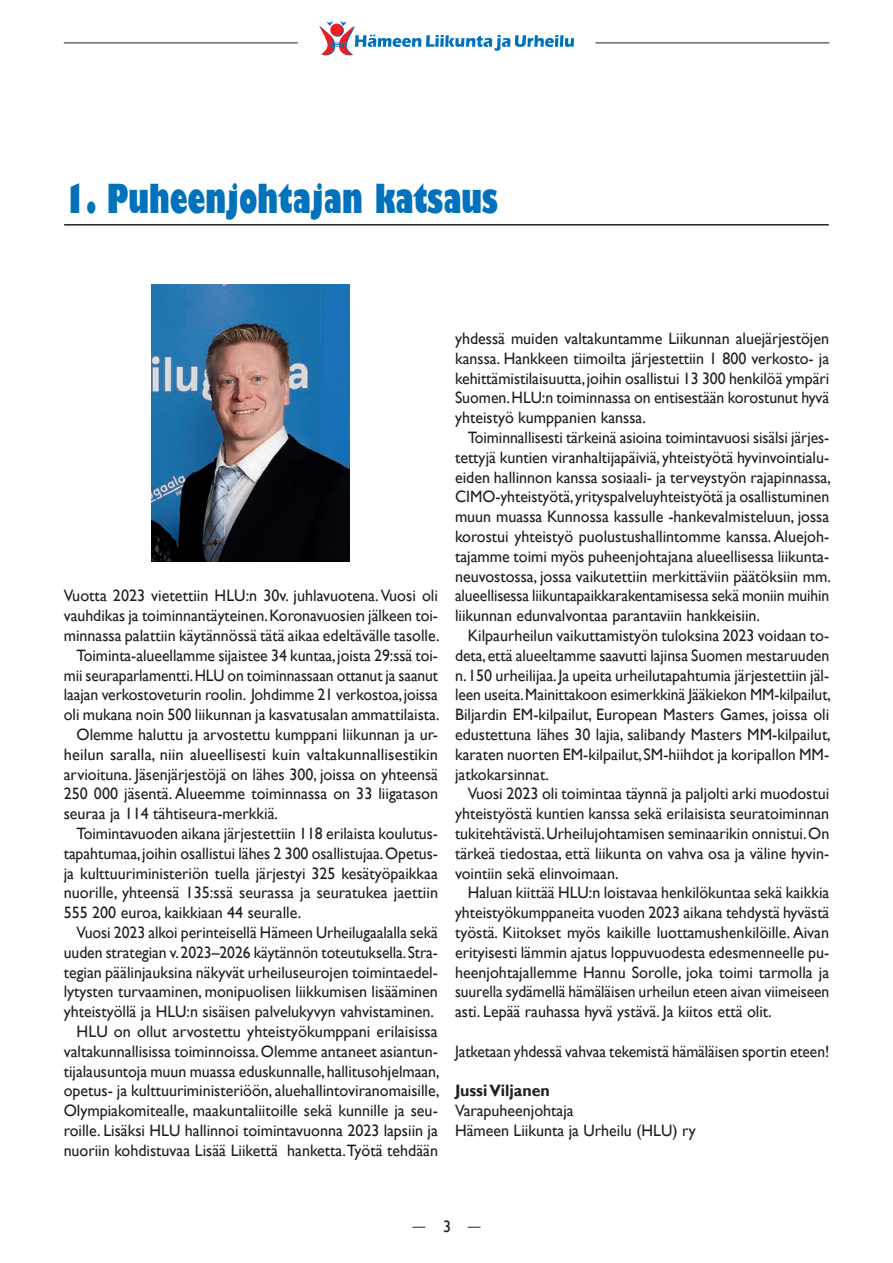
<style>
.page{position:relative;width:893px;height:1263px;background:#fff}
.page>*{position:absolute;margin:0;border:0;box-sizing:border-box;transform-origin:0 0}
.Otsikko_1{font:800 condensed 39px "Gill Sans";color:#0072bc}
.Leipis{font:16.5px/19.8px "Gill Sans";color:#231f20;text-align:justify}
.Leipis-2{font:16.5px/19.8px "Gill Sans";color:#231f20;text-align:justify;scale:.95 1}
.Leipis-3{font:16.5px/19.8px "Gill Sans";color:#231f20;text-align:justify;scale:.96 1}
._0-sisenys_leipis{font:16.5px/19.8px "Gill Sans";color:#231f20;text-align:justify}
._0-sisenys_leipis-2{font:16.5px "Gill Sans";color:#231f20;scale:.94 1}
._0-sisenys_leipis-3{font:700 16.5px "Gill Sans";color:#231f20}
</style>
<div class="page">
<hr style="left:64px;top:224px;width:765px;height:2px;background:#231f20">
<img style="left:152px;top:284px;width:198px;height:278px">
<svg style="left:412px;top:1227px;width:13px;height:1px"></svg>
<svg style="left:468px;top:1227px;width:12px;height:1px"></svg>
<svg style="left:319px;top:21px;width:255px;height:34px"></svg>
<hr style="left:64px;top:43px;width:234px;height:1px;background:#231f20">
<hr style="left:595px;top:43px;width:234px;height:1px;background:#231f20">
<p class="Otsikko_1" style="left:64px;top:174px;width:435px">1. Puheenjohtajan katsaus</p>
<p class="_0-sisenys_leipis" style="left:64px;top:586px;width:377px">Vuotta 2023 vietettiin HLU:n 30v. juhlavuotena. Vuosi oli vauhdikas ja toiminnantäyteinen. Koronavuosien jälkeen toi&shy;minnassa palattiin käytännössä tätä aikaa edeltävälle tasolle.</p>
<p class="Leipis-3" style="left:64px;top:646px;width:393px;text-indent:13px">Toiminta-alueellamme sijaistee 34 kuntaa, joista 29:ssä toi&shy;mii seuraparlamentti. HLU on toiminnassaan ottanut ja saanut laajan verkostoveturin roolin. Johdimme 21 verkostoa, joissa oli mukana noin 500 liikunnan ja kasvatusalan ammattilaista.</p>
<p class="Leipis" style="left:64px;top:725px;width:376px;text-indent:13px">Olemme haluttu ja arvostettu kumppani liikunnan ja ur&shy;heilun saralla, niin alueellisesti kuin valtakunnallisestikin arvioituna. Jäsenjärjestöjä on lähes 300, joissa on yhteensä 250 000 jäsentä. Alueemme toiminnassa on 33 liigatason seuraa ja 114 tähtiseura-merkkiä.</p>
<p class="Leipis-3" style="left:64px;top:824px;width:391px;text-indent:13px">Toimintavuoden aikana järjestettiin 118 erilaista koulutus&shy;tapahtumaa, joihin osallistui lähes 2 300 osallistujaa. Opetus&shy;ja kulttuuriministeriön tuella järjestyi 325 kesätyöpaikkaa nuorille, yhteensä 135:ssä seurassa ja seuratukea jaettiin 555 200 euroa, kaikkiaan 44 seuralle.</p>
<p class="Leipis-2" style="left:64px;top:923px;width:395px;text-indent:13px">Vuosi 2023 alkoi perinteisellä Hämeen Urheilugaalalla sekä uuden strategian v. 2023–2026 käytännön toteutuksella. Stra&shy;tegian päälinjauksina näkyvät urheiluseurojen toimintaedel&shy;lytysten turvaaminen, monipuolisen liikkumisen lisääminen yhteistyöllä ja HLU:n sisäisen palvelukyvyn vahvistaminen.</p>
<p class="Leipis" style="left:64px;top:1022px;width:377px;text-indent:13px">HLU on ollut arvostettu yhteistyökumppani erilaisissa valtakunnallisissa toiminnoissa. Olemme antaneet asiantun&shy;tijalausuntoja muun muassa eduskunnalle, hallitusohjelmaan, opetus- ja kulttuuriministeriöön, aluehallintoviranomaisille, Olympiakomitealle, maakuntaliitoille sekä kunnille ja seu&shy;roille. Lisäksi HLU hallinnoi toimintavuonna 2023 lapsiin ja nuoriin kohdistuvaa Lisää Liikettä hanketta. Työtä tehdään</p>
<p class="Leipis" style="left:455px;top:329px;width:376px">yhdessä muiden valtakuntamme Liikunnan aluejärjestöjen kanssa. Hankkeen tiimoilta järjestettiin 1 800 verkosto- ja kehittämistilaisuutta, joihin osallistui 13 300 henkilöä ympäri Suomen. HLU:n toiminnassa on entisestään korostunut hyvä yhteistyö kumppanien kanssa.</p>
<p class="Leipis-2" style="left:455px;top:428px;width:397px;text-indent:13px">Toiminnallisesti tärkeinä asioina toimintavuosi sisälsi järjes&shy;tettyjä kuntien viranhaltijapäiviä, yhteistyötä hyvinvointialu&shy;eiden hallinnon kanssa sosiaali- ja terveystyön rajapinnassa, CIMO-yhteistyötä, yrityspalveluyhteistyötä ja osallistuminen muun muassa Kunnossa kassulle -hankevalmisteluun, jossa korostui yhteistyö puolustushallintomme kanssa. Aluejoh&shy;tajamme toimi myös puheenjohtajana alueellisessa liikunta&shy;neuvostossa, jossa vaikutettiin merkittäviin päätöksiin mm. alueellisessa liikuntapaikkarakentamisessa sekä moniin muihin liikunnan edunvalvontaa parantaviin hankkeisiin.</p>
<p class="Leipis" style="left:455px;top:626px;width:377px;text-indent:13px">Kilpaurheilun vaikuttamistyön tuloksina 2023 voidaan to&shy;deta, että alueeltamme saavutti lajinsa Suomen mestaruuden n. 150 urheilijaa. Ja upeita urheilutapahtumia järjestettiin jäl&shy;leen useita. Mainittakoon esimerkkinä Jääkiekon MM-kilpailut, Biljardin EM-kilpailut, European Masters Games, joissa oli edustettuna lähes 30 lajia, salibandy Masters MM-kilpailut, karaten nuorten EM-kilpailut, SM-hiihdot ja koripallon MM&shy;jatkokarsinnat.</p>
<p class="Leipis" style="left:455px;top:784px;width:376px;text-indent:13px">Vuosi 2023 oli toimintaa täynnä ja paljolti arki muodostui yhteistyöstä kuntien kanssa sekä erilaisista seuratoiminnan tukitehtävistä. Urheilujohtamisen seminaarikin onnistui. On tärkeä tiedostaa, että liikunta on vahva osa ja väline hyvin&shy;vointiin sekä elinvoimaan.</p>
<p class="Leipis" style="left:455px;top:883px;width:376px;text-indent:13px">Haluan kiittää HLU:n loistavaa henkilökuntaa sekä kaikkia yhteistyökumppaneita vuoden 2023 aikana tehdystä hyvästä työstä. Kiitokset myös kaikille luottamushenkilöille. Aivan erityisesti lämmin ajatus loppuvuodesta edesmenneelle pu&shy;heenjohtajallemme Hannu Sorolle, joka toimi tarmolla ja suurella sydämellä hämäläisen urheilun eteen aivan viimeiseen asti. Lepää rauhassa hyvä ystävä. Ja kiitos että olit.</p>
<p class="_0-sisenys_leipis-2" style="left:455px;top:1042px;width:400px">Jatketaan yhdessä vahvaa tekemistä hämäläisen sportin eteen!</p>
<p class="_0-sisenys_leipis-3" style="left:455px;top:1081px;width:96px">Jussi Viljanen</p>
<p class="_0-sisenys_leipis" style="left:455px;top:1101px;width:120px">Varapuheenjohtaja</p>
<p class="_0-sisenys_leipis" style="left:455px;top:1121px;width:242px">Hämeen Liikunta ja Urheilu (HLU) ry</p>
<p class="Leipis" style="left:443px;top:1217px;width:10px">3</p>
</div>
